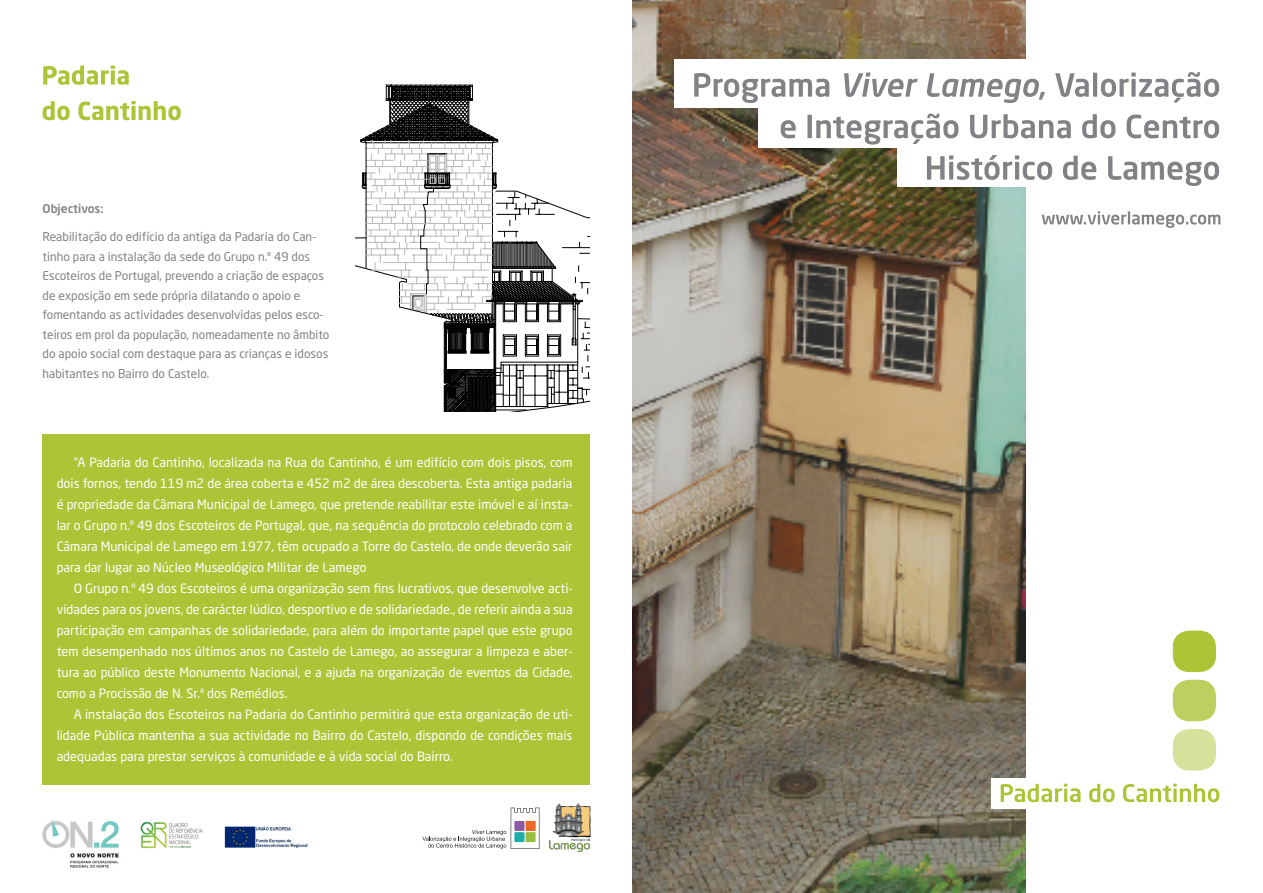
<style>
.page{position:relative;width:1263px;height:893px;background:#fff}
.page>*{position:absolute;margin:0;border:0;box-sizing:border-box;transform-origin:0 0}
.t1{font:12.75px/21px "Neo Sans Std";color:#fff;text-align:justify}
.t2{font:12px/19.5px "Neo Sans Std";color:#808285}
.t3{font:500 12px "Neo Sans Std";color:#808285}
</style>
<div class="page">
<img style="left:632px;top:0;width:394px;height:892px">
<svg style="left:356px;top:85px;width:283px;height:328px"></svg>
<div style="left:675px;top:59px;width:557px;height:48px;background:#fff"></div>
<div style="left:758px;top:102px;width:474px;height:46px;background:#fff"></div>
<div style="left:897px;top:141px;width:333px;height:46px;background:#fff"></div>
<div style="left:43px;top:434px;width:547px;height:351px;background:#acc537"></div>
<svg style="left:1042px;top:211px;width:178px;height:17px"></svg>
<img style="left:140px;top:821px;width:63px;height:28px">
<img style="left:224px;top:827px;width:84px;height:21px">
<img style="left:42px;top:820px;width:77px;height:48px">
<img style="left:548px;top:803px;width:43px;height:49px">
<svg style="left:422px;top:808px;width:117px;height:41px"></svg>
<div style="left:1173px;top:631px;width:43px;height:41px;background:#acc537;border-radius:16px"></div>
<div style="left:1173px;top:680px;width:43px;height:41px;background:#bcd05f;border-radius:16px"></div>
<div style="left:1173px;top:729px;width:43px;height:41px;background:#d5e29b;border-radius:16px"></div>
<svg style="left:927px;top:155px;width:292px;height:31px"></svg>
<svg style="left:781px;top:114px;width:438px;height:31px"></svg>
<svg style="left:694px;top:72px;width:525px;height:31px"></svg>
<svg style="left:43px;top:101px;width:138px;height:19px"></svg>
<svg style="left:43px;top:66px;width:86px;height:19px"></svg>
<div style="left:991px;top:778px;width:234px;height:31px;background:#fff"></div>
<svg style="left:1001px;top:784px;width:218px;height:18px"></svg>
<p class="t3" style="left:43px;top:201px;width:63px">Objectivos:</p>
<p class="t2" style="left:43px;top:227px;width:288px">Reabilitação do edifício da antiga da Padaria do Can&shy;tinho para a instalação da sede do Grupo n.º 49 dos Escoteiros de Portugal, prevendo a criação de espaços de exposição em sede própria dilatando o apoio e fomentando as actividades desenvolvidas pelos esco&shy;teiros em prol da população, nomeadamente no âmbito do apoio social com destaque para as crianças e idosos habitantes no Bairro do Castelo.</p>
<p class="t1" style="left:57px;top:451px;width:517px;text-indent:17px">“A Padaria do Cantinho, localizada na Rua do Cantinho, é um edifício com dois pisos, com dois fornos, tendo 119 m2 de área coberta e 452 m2 de área descoberta. Esta antiga padaria é propriedade da Câmara Municipal de Lamego, que pretende reabilitar este imóvel e aí insta&shy;lar o Grupo n.º 49 dos Escoteiros de Portugal, que, na sequência do protocolo celebrado com a Câmara Municipal de Lamego em 1977, têm ocupado a Torre do Castelo, de onde deverão sair para dar lugar ao Núcleo Museológico Militar de Lamego</p>
<p class="t1" style="left:57px;top:577px;width:517px;text-indent:17px">O Grupo n.º 49 dos Escoteiros é uma organização sem fins lucrativos, que desenvolve acti&shy;vidades para os jovens, de carácter lúdico, desportivo e de solidariedade., de referir ainda a sua participação em campanhas de solidariedade, para além do importante papel que este grupo tem desempenhado nos últimos anos no Castelo de Lamego, ao assegurar a limpeza e aber&shy;tura ao público deste Monumento Nacional, e a ajuda na organização de eventos da Cidade, como a Procissão de N. Sr.ª dos Remédios.</p>
<p class="t1" style="left:57px;top:703px;width:517px;text-indent:17px">A instalação dos Escoteiros na Padaria do Cantinho permitirá que esta organização de uti&shy;lidade Pública mantenha a sua actividade no Bairro do Castelo, dispondo de condições mais adequadas para prestar serviços à comunidade e à vida social do Bairro.</p>
</div>
